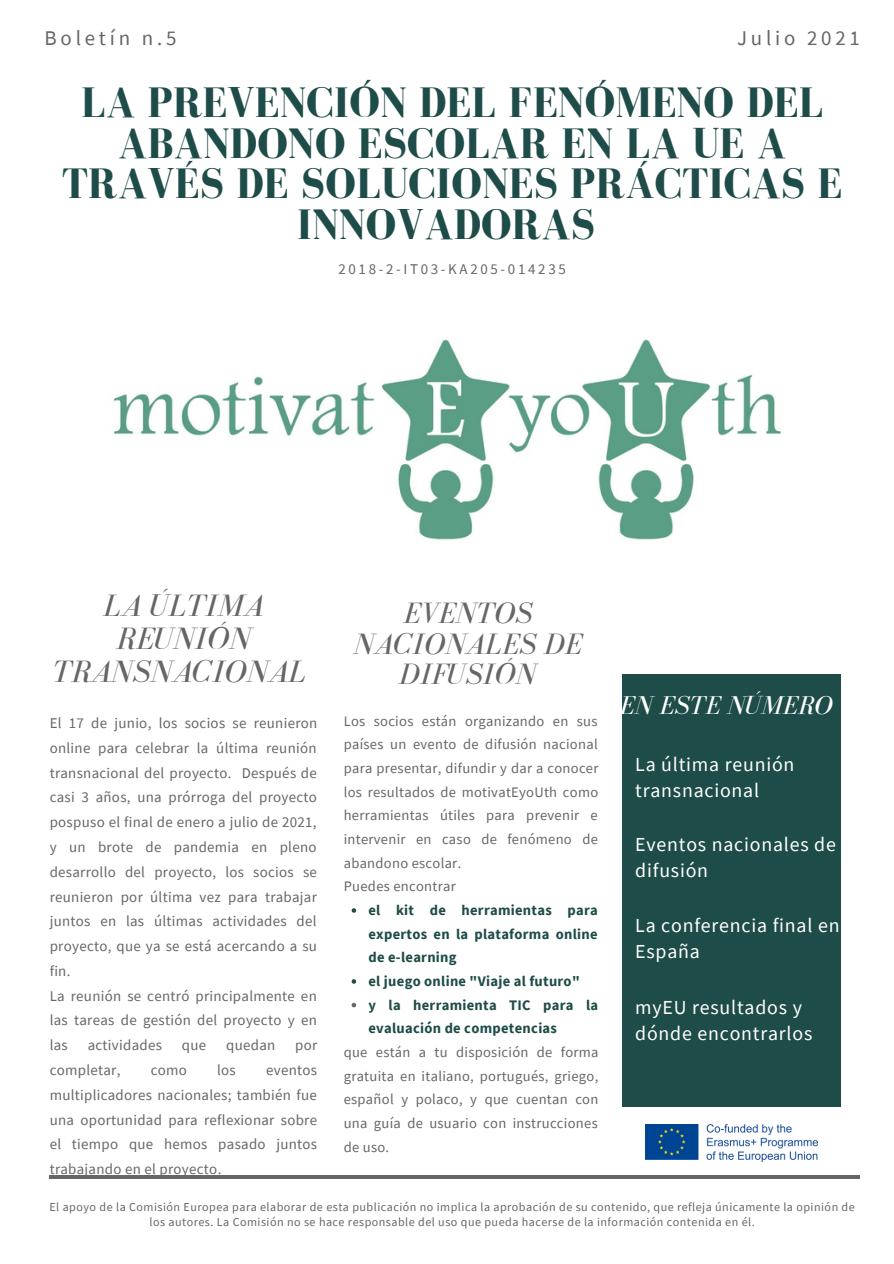
<style>
.page{position:relative;width:894px;height:1264px;background:#fff}
.page>*{position:absolute;margin:0;border:0;box-sizing:border-box;transform-origin:0 0}
.t1{font:700 43.8px/40.5px "Bodoni FLF";color:#1e4c48;text-align:center}
.t2{font:italic 31.8px/32.7px "Bodoni FLF";color:#666;text-align:center}
.t3{font:italic 30.3px/30.5px "Bodoni FLF";color:#666;text-align:center}
.t4{font:italic 26.55px "Bodoni FLF";color:#fff}
.t5{font:20.85px "Source Sans Pro";letter-spacing:.18em;color:#666}
.t6{font:19.8px/26px "Source Sans Pro";letter-spacing:.04em;color:#fff}
.t7{font:14.85px/24.8px "Source Sans Pro";letter-spacing:.02em;color:#666;text-align:justify}
.t8{font:14.85px "Source Sans Pro";letter-spacing:.18em;color:#666}
.t9{font:14.55px/23.7px "Source Sans Pro";letter-spacing:.02em;color:#666;text-align:justify}
.t10{font:700 14.55px/23.7px "Source Sans Pro";letter-spacing:.02em;color:#1e4c48;text-align:justify}
.t11{font:12px/15.1px "Source Sans Pro";letter-spacing:.04em;color:#666;text-align:center}
</style>
<div class="page">
<div style="left:622px;top:673px;width:218px;height:433px;background:#1e4c48"></div>
<img style="left:114px;top:339px;width:667px;height:201px">
<hr style="left:50px;top:1175px;width:809px;height:3px;background:#666">
<svg style="left:351px;top:908px;width:5px;height:4px"></svg>
<svg style="left:351px;top:979px;width:5px;height:4px"></svg>
<svg style="left:351px;top:1002px;width:5px;height:5px"></svg>
<img style="left:645px;top:1124px;width:172px;height:37px">
<p class="t5" style="left:44px;top:25px;width:133px">Boletín n.5</p>
<p class="t5" style="left:736px;top:25px;width:124px">Julio 2021</p>
<p class="t1" style="left:62px;top:82px;width:781px">LA PREVENCIÓN DEL FENÓMENO DEL<br>ABANDONO ESCOLAR EN LA UE A<br>TRAVÉS DE SOLUCIONES PRÁCTICAS E<br>INNOVADORAS</p>
<p class="t8" style="left:338px;top:259px;width:229px">2018-2-IT03-KA205-014235</p>
<p class="t2" style="left:53px;top:589px;width:255px">LA ÚLTIMA<br>REUNIÓN<br>TRANSNACIONAL</p>
<p class="t7" style="left:50px;top:710px;width:269px">El 17 de junio, los socios se reunieron online para celebrar la última reunión transnacional del proyecto. Después de casi 3 años, una prórroga del proyecto pospuso el final de enero a julio de 2021, y un brote de pandemia en pleno desarrollo del proyecto, los socios se reunieron por última vez para trabajar juntos en las últimas actividades del proyecto, que ya se está acercando a su fin.</p>
<p class="t7" style="left:50px;top:983px;width:268px">La reunión se centró principalmente en las tareas de gestión del proyecto y en las</p>
<p class="t7" style="left:88px;top:1032px;width:76px">actividades</p>
<p class="t7" style="left:182px;top:1032px;width:26px">que</p>
<p class="t7" style="left:226px;top:1032px;width:51px">quedan</p>
<p class="t7" style="left:295px;top:1032px;width:24px">por</p>
<p class="t7" style="left:50px;top:1057px;width:72px">completar,</p>
<p class="t7" style="left:151px;top:1057px;width:38px">como</p>
<p class="t7" style="left:217px;top:1057px;width:20px">los</p>
<p class="t7" style="left:50px;top:1057px;width:269px;text-indent:216px">eventos multiplicadores nacionales; también fue una oportunidad para reflexionar sobre el tiempo que hemos pasado juntos trabajando en el proyecto.</p>
<p class="t3" style="left:353px;top:598px;width:230px">EVENTOS<br>NACIONALES DE<br>DIFUSIÓN</p>
<p class="t9" style="left:343px;top:708px;width:256px">Los socios están organizando en sus países un evento de difusión nacional para presentar, difundir y dar a conocer los resultados de motivatEyoUth como herramientas útiles para prevenir e intervenir en caso de fenómeno de abandono escolar.</p>
<p class="t9" style="left:343px;top:874px;width:113px">Puedes encontrar</p>
<p class="t10" style="left:368px;top:898px;width:231px">el kit de herramientas para expertos en la plataforma online de e-learning</p>
<p class="t10" style="left:368px;top:968px;width:213px">el juego online "Viaje al futuro"</p>
<p class="t10" style="left:368px;top:992px;width:231px">y la herramienta TIC para la evaluación de competencias</p>
<p class="t9" style="left:343px;top:1039px;width:256px">que están a tu disposición de forma gratuita en italiano, portugués, griego, español y polaco, y que cuentan con una guía de usuario con instrucciones de uso.</p>
<p class="t4" style="left:619px;top:690px;width:215px">EN ESTE NÚMERO</p>
<p class="t6" style="left:635px;top:751px;width:161px">La última reunión transnacional</p>
<p class="t6" style="left:635px;top:831px;width:202px">Eventos nacionales de difusión</p>
<p class="t6" style="left:635px;top:911px;width:206px">La conferencia final en<br>España</p>
<p class="t6" style="left:635px;top:994px;width:178px">myEU resultados y dónde encontrarlos</p>
<p class="t11" style="left:49px;top:1199px;width:806px">El apoyo de la Comisión Europea para elaborar de esta publicación no implica la aprobación de su contenido, que refleja únicamente la opinión de los autores. La Comisión no se hace responsable del uso que pueda hacerse de la información contenida en él.</p>
</div>
